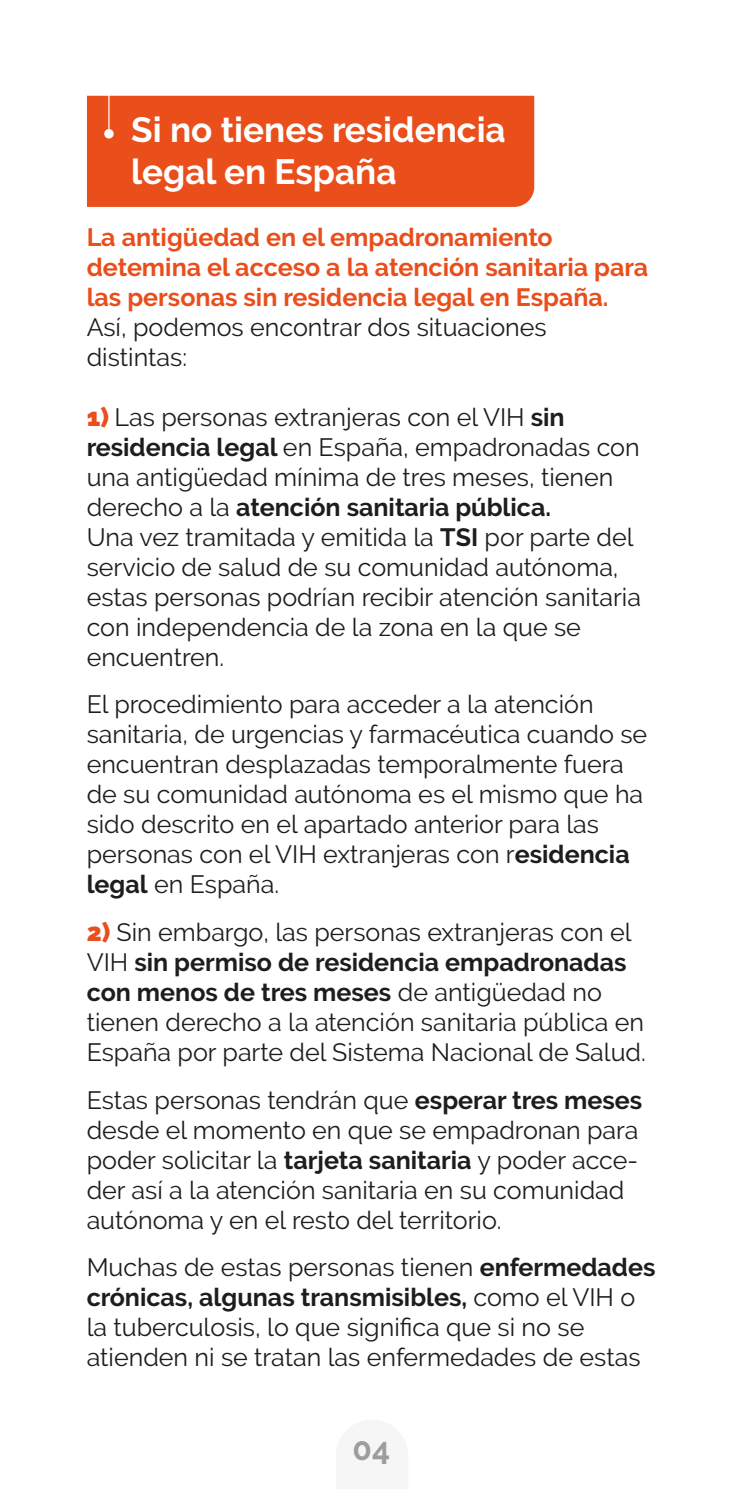
<style>
.page{position:relative;width:745px;height:1489px;background:#fff}
.page>*{position:absolute;margin:0;border:0;box-sizing:border-box;transform-origin:0 0}
.t1{font:700 35px/42px "Raleway";color:#fff}
.t2{font:700 31.75px "Raleway";color:#9d9d9c}
.t3{font:25px/30px "Raleway";color:#1d1d1b}
.t4{font:700 25px/30px "Raleway";color:#e94e1b}
.s1{font-weight:900;color:#e94e1b}
.s2{font-weight:700}
</style>
<div class="page">
<div style="left:87px;top:96px;width:447px;height:111px;background:#e94e1b"></div>
<hr style="left:108px;top:92px;width:1px;height:42px;background:#fff">
<div style="left:104px;top:129px;width:10px;height:9px;background:#fff;border-radius:50%"></div>
<h1 class="t1" style="left:131px;top:109px;width:376px">Si no tienes residencia legal en España</h1>
<p class="t4" style="left:87px;top:222px;width:562px">La antigüedad en el empadronamiento detemina el acceso a la atención sanitaria para las personas sin residencia legal en España.</p>
<p class="t3" style="left:87px;top:312px;width:461px">Así, podemos encontrar dos situaciones distintas:</p>
<p class="t3" style="left:87px;top:402px;width:555px"><span class="s1">1)</span> Las personas extranjeras con el VIH <span class="s2">sin residencia legal</span> en España, empadronadas con una antigüedad mínima de tres meses, tienen derecho a la <span class="s2">atención sanitaria pública.<br></span>Una vez tramitada y emitida la <span class="s2">TSI</span> por parte del servicio de salud de su comunidad autónoma, estas personas podrían recibir atención sanitaria con independencia de la zona en la que se encuentren.</p>
<p class="t3" style="left:87px;top:689px;width:561px">El procedimiento para acceder a la atención sanitaria, de urgencias y farmacéutica cuando se encuentran desplazadas temporalmente fuera de su comunidad autónoma es el mismo que ha sido descrito en el apartado anterior para las personas con el VIH extranjeras con r<span class="s2">esidencia legal</span> en España.</p>
<p class="t3" style="left:87px;top:917px;width:560px"><span class="s1">2)</span> Sin embargo, las personas extranjeras con el VIH <span class="s2">sin permiso de residencia empadronadas con menos de tres meses</span> de antigüedad no tienen derecho a la atención sanitaria pública en España por parte del Sistema Nacional de Salud.</p>
<p class="t3" style="left:87px;top:1084px;width:557px">Estas personas tendrán que <span class="s2">esperar tres meses </span>desde el momento en que se empadronan para poder solicitar la <span class="s2">tarjeta sanitaria</span> y poder acce&shy;der así a la atención sanitaria en su comunidad autónoma y en el resto del territorio.</p>
<p class="t3" style="left:87px;top:1252px;width:570px">Muchas de estas personas tienen <span class="s2">enfermedades crónicas, algunas transmisibles,</span> como el VIH o la tuberculosis, lo que significa que si no se atienden ni se tratan las enfermedades de estas</p>
<p class="t2" style="left:352px;top:1430px;width:39px">04</p>
</div>
